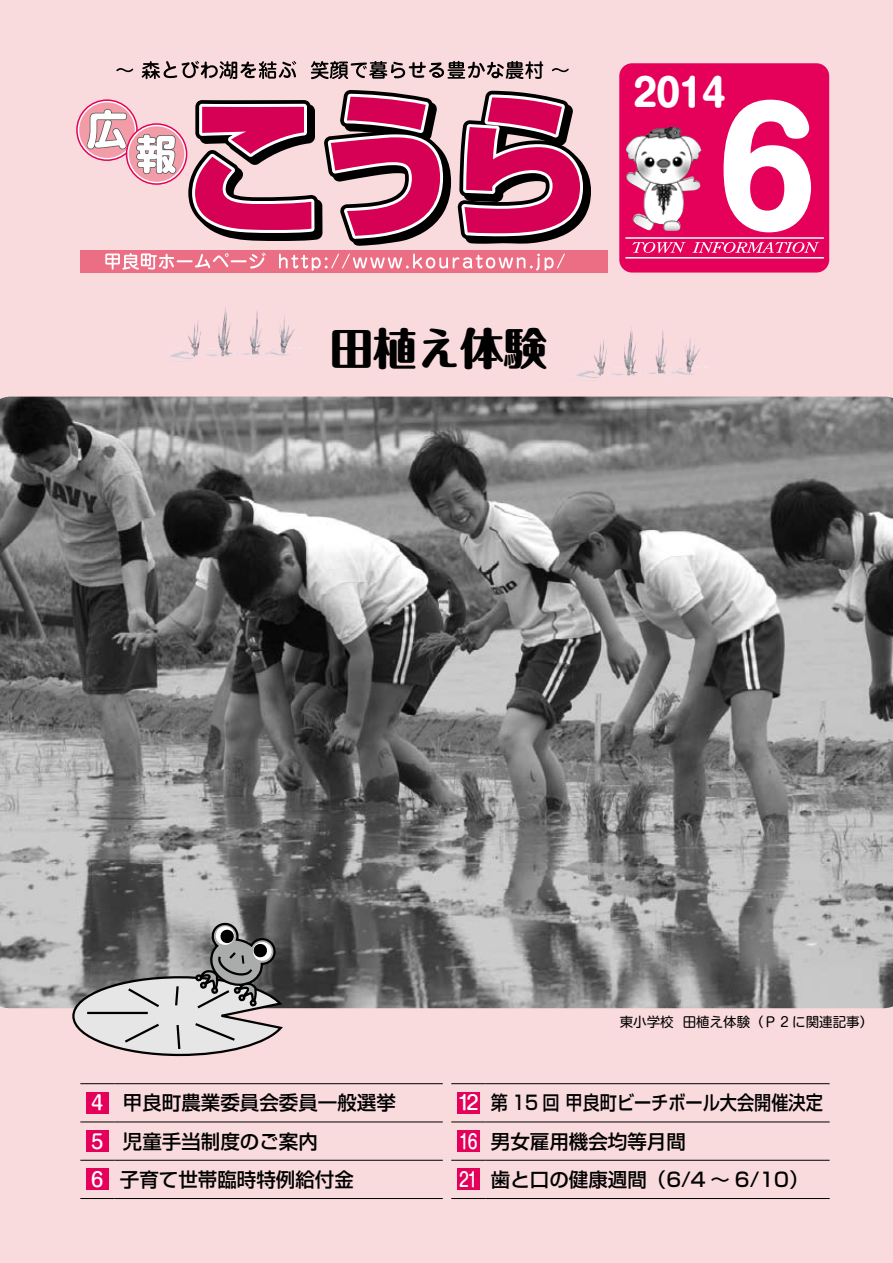
<style>
.page{position:relative;width:893px;height:1263px;background:#fadbdd}
.page>*{position:absolute;margin:0;border:0;box-sizing:border-box;transform-origin:0 0}
.t1{font:700 154.5px "Shin M Go Pro";color:#fff}
.t2{font:800 43.5px "Maru Fo Pro";color:#000}
.t3{font:700 37.5px "Shin M Go Pro";color:#fff}
.t4{font:500 19.5px "Shin Go Pro";color:#000}
.t5{font:500 19.5px "Shin Go Pro";color:#000;scale:.88 1}
.t6{font:13.5px "Shin M Go Pro";color:#000}
.s1{font-family:"Shin M Go Pro";color:#fff}
</style>
<div class="page">
<img style="left:218px;top:307px;width:45px;height:50px">
<img style="left:623px;top:328px;width:45px;height:48px">
<svg style="left:116px;top:68px;width:17px;height:4px"></svg>
<svg style="left:142px;top:61px;width:154px;height:18px"></svg>
<svg style="left:311px;top:61px;width:232px;height:18px"></svg>
<svg style="left:552px;top:68px;width:17px;height:4px"></svg>
<svg style="left:458px;top:91px;width:133px;height:153px"></svg>
<div style="left:80px;top:250px;width:528px;height:23px;background:#ec6e84"></div>
<div style="left:619px;top:63px;width:210px;height:210px;background:#e5005a;border-radius:13px"></div>
<svg style="left:632px;top:242px;width:54px;height:11px"></svg>
<svg style="left:692px;top:242px;width:127px;height:11px"></svg>
<hr style="left:625px;top:237px;width:199px;height:2px;background:#fff">
<hr style="left:625px;top:257px;width:199px;height:2px;background:#fff">
<svg style="left:105px;top:253px;width:161px;height:17px"></svg>
<svg style="left:279px;top:254px;width:286px;height:17px"></svg>
<svg style="left:76px;top:90px;width:375px;height:156px"></svg>
<div style="left:457px;top:1168px;width:23px;height:22px;background:#e5005a"></div>
<div style="left:457px;top:1130px;width:23px;height:21px;background:#e5005a"></div>
<div style="left:457px;top:1091px;width:23px;height:22px;background:#e5005a"></div>
<div style="left:86px;top:1168px;width:23px;height:22px;background:#e5005a"></div>
<div style="left:86px;top:1130px;width:23px;height:21px;background:#e5005a"></div>
<div style="left:86px;top:1091px;width:23px;height:22px;background:#e5005a"></div>
<img style="left:626px;top:136px;width:75px;height:95px">
<hr style="left:80px;top:1083px;width:34px;height:1px;background:#000">
<hr style="left:114px;top:1083px;width:329px;height:1px;background:#000">
<hr style="left:451px;top:1083px;width:34px;height:1px;background:#000">
<hr style="left:485px;top:1083px;width:345px;height:1px;background:#000">
<hr style="left:80px;top:1121px;width:34px;height:1px;background:#000">
<hr style="left:114px;top:1121px;width:329px;height:1px;background:#000">
<hr style="left:451px;top:1121px;width:34px;height:1px;background:#000">
<hr style="left:485px;top:1121px;width:345px;height:1px;background:#000">
<hr style="left:80px;top:1160px;width:34px;height:1px;background:#000">
<hr style="left:114px;top:1160px;width:329px;height:1px;background:#000">
<hr style="left:451px;top:1160px;width:34px;height:1px;background:#000">
<hr style="left:485px;top:1160px;width:345px;height:1px;background:#000">
<hr style="left:80px;top:1198px;width:34px;height:1px;background:#000">
<hr style="left:114px;top:1198px;width:329px;height:1px;background:#000">
<hr style="left:451px;top:1198px;width:34px;height:1px;background:#000">
<hr style="left:485px;top:1198px;width:345px;height:1px;background:#000">
<img style="left:0;top:397px;width:893px;height:611px">
<svg style="left:71px;top:919px;width:214px;height:138px;background:#a19e9e"></svg>
<h2 class="t2" style="left:330px;top:313px;width:219px">田植え体験</h2>
<h3 class="t3" style="left:633px;top:63px;width:94px">2014</h3>
<h1 class="t1" style="left:717px;top:44px;width:102px">6</h1>
<p class="t6" style="left:620px;top:1011px;width:255px">東小学校 田植え体験（Ｐ 2 に関連記事）</p>
<p class="t4" style="left:91px;top:1087px;width:306px"><span class="s1">4</span> 甲良町農業委員会委員一般選挙</p>
<p class="t5" style="left:458px;top:1087px;width:416px"><span class="s1">12</span> 第 15 回 甲良町ビーチボール大会開催決定</p>
<p class="t4" style="left:91px;top:1125px;width:228px"><span class="s1">5</span> 児童手当制度のご案内</p>
<p class="t4" style="left:459px;top:1125px;width:228px"><span class="s1">16</span> 男女雇用機会均等月間</p>
<p class="t4" style="left:91px;top:1163px;width:264px"><span class="s1">6</span> 子育て世帯臨時特例給付金</p>
<p class="t4" style="left:459px;top:1163px;width:351px"><span class="s1">21</span> 歯と口の健康週間（6/4 〜 6/10）</p>
</div>
